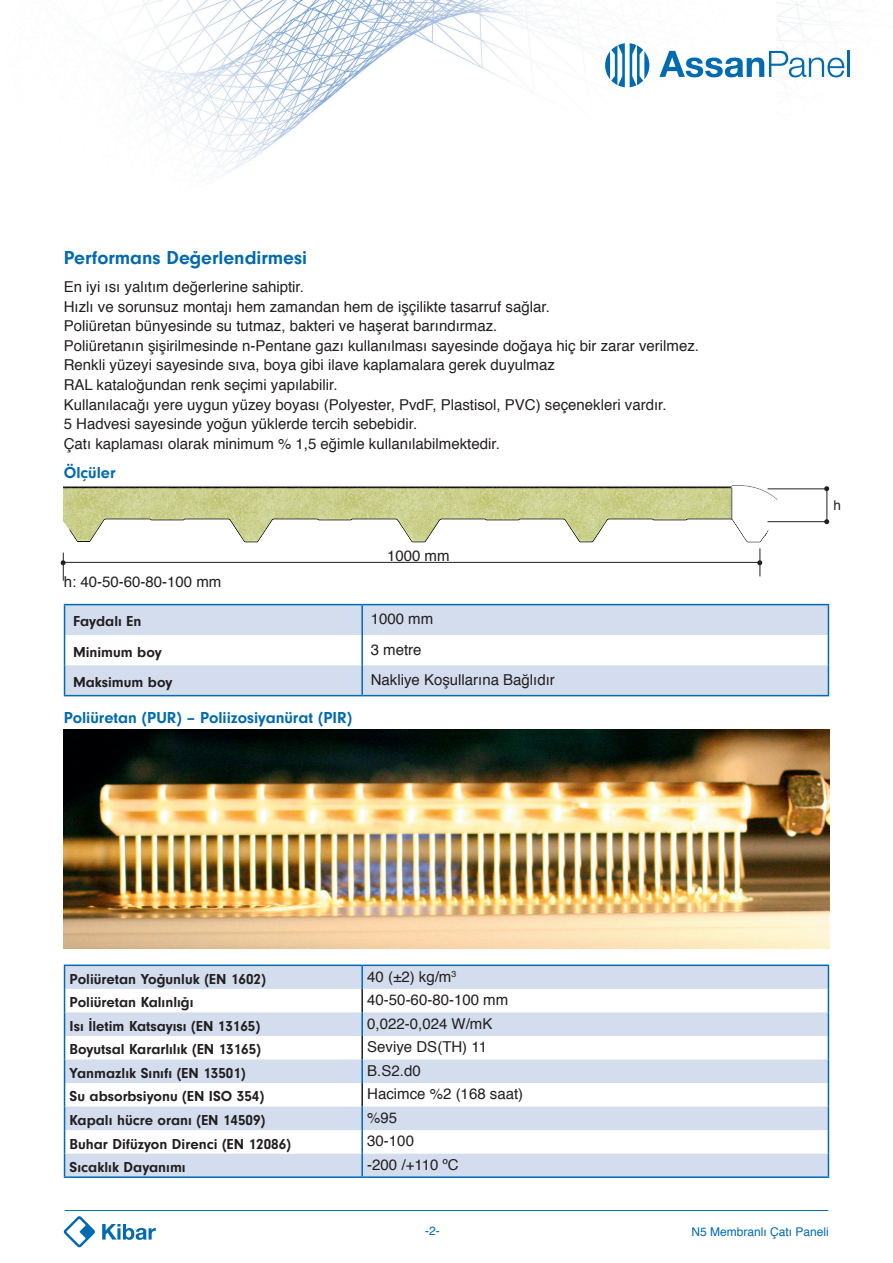
<style>
.page{position:relative;width:893px;height:1263px;background:#fff}
.page>*{position:absolute;margin:0;border:0;box-sizing:border-box;transform-origin:0 0}
.t1{font:700 19.5px "Neuzeit Gro";color:#016ab0}
.t2{font:700 16.5px "Neuzeit Gro";color:#016ab0}
.t3{font:15px/19.5px "Helvetica";color:#231f20}
.t4{font:700 15px "Neuzeit Gro";color:#231f20}
.t5{font:13.5px "Helvetica";color:#231f20}
.t6{font:12px "Helvetica";color:#016ab0}
</style>
<div class="page">
<img style="left:60px;top:0;width:790px;height:1248px">
<svg style="left:65px;top:605px;width:763px;height:90px;fill:#d4ddee"></svg>
<hr style="left:361px;top:605px;width:2px;height:30px;background:#016ab0">
<hr style="left:361px;top:635px;width:2px;height:30px;background:#016ab0">
<hr style="left:361px;top:665px;width:2px;height:30px;background:#016ab0">
<hr style="left:64px;top:604px;width:298px;height:1px;background:#016ab0">
<hr style="left:64px;top:605px;width:1px;height:30px;background:#016ab0">
<hr style="left:362px;top:604px;width:467px;height:1px;background:#016ab0">
<hr style="left:828px;top:605px;width:1px;height:30px;background:#016ab0">
<hr style="left:64px;top:635px;width:1px;height:30px;background:#016ab0">
<hr style="left:828px;top:635px;width:1px;height:30px;background:#016ab0">
<hr style="left:64px;top:665px;width:1px;height:30px;background:#016ab0">
<hr style="left:828px;top:665px;width:1px;height:30px;background:#016ab0">
<hr style="left:64px;top:695px;width:298px;height:1px;background:#016ab0">
<hr style="left:362px;top:695px;width:467px;height:1px;background:#016ab0">
<img style="left:63px;top:430px;width:724px;height:134px">
<hr style="left:827px;top:487px;width:1px;height:36px;background:#231f20">
<hr style="left:767px;top:489px;width:60px;height:1px;background:#231f20">
<hr style="left:767px;top:521px;width:60px;height:1px;background:#231f20">
<hr style="left:63px;top:562px;width:697px;height:1px;background:#231f20">
<svg style="left:61px;top:553px;width:5px;height:28px"></svg>
<svg style="left:757px;top:548px;width:5px;height:28px"></svg>
<svg style="left:824px;top:519px;width:5px;height:5px"></svg>
<svg style="left:824px;top:486px;width:5px;height:5px"></svg>
<svg style="left:65px;top:966px;width:763px;height:210px;fill:#d4ddee"></svg>
<hr style="left:361px;top:989px;width:2px;height:23px;background:#231f20">
<hr style="left:361px;top:1036px;width:2px;height:23px;background:#231f20">
<hr style="left:361px;top:1083px;width:2px;height:23px;background:#231f20">
<hr style="left:361px;top:966px;width:2px;height:23px;background:#016ab0">
<hr style="left:361px;top:1012px;width:2px;height:24px;background:#016ab0">
<hr style="left:361px;top:1059px;width:2px;height:24px;background:#016ab0">
<hr style="left:361px;top:1106px;width:2px;height:24px;background:#016ab0">
<hr style="left:361px;top:1130px;width:2px;height:24px;background:#016ab0">
<hr style="left:361px;top:1154px;width:2px;height:22px;background:#016ab0">
<hr style="left:64px;top:964px;width:298px;height:2px;background:#016ab0">
<hr style="left:362px;top:964px;width:467px;height:2px;background:#016ab0">
<svg style="left:64px;top:966px;width:1px;height:210px"></svg>
<svg style="left:828px;top:966px;width:1px;height:210px"></svg>
<hr style="left:64px;top:1176px;width:298px;height:2px;background:#016ab0">
<hr style="left:362px;top:1176px;width:467px;height:2px;background:#016ab0">
<svg style="left:605px;top:43px;width:44px;height:44px"></svg>
<svg style="left:659px;top:51px;width:185px;height:26px"></svg>
<hr style="left:847px;top:51px;width:3px;height:26px;background:#016ab0">
<img style="left:64px;top:730px;width:765px;height:218px">
<svg style="left:102px;top:1224px;width:54px;height:16px"></svg>
<svg style="left:64px;top:1216px;width:31px;height:31px"></svg>
<hr style="left:65px;top:1210px;width:763px;height:1px;background:#016ab0">
<h1 class="t1" style="left:64px;top:247px;width:245px">Performans Değerlendirmesi</h1>
<p class="t3" style="left:64px;top:278px;width:637px">En iyi ısı yalıtım değerlerine sahiptir.<br>Hızlı ve sorunsuz montajı hem zamandan hem de işçilikte tasarruf sağlar.<br>Poliüretan bünyesinde su tutmaz, bakteri ve haşerat barındırmaz.<br>Poliüretanın şişirilmesinde n-Pentane gazı kullanılması sayesinde doğaya hiç bir zarar verilmez.<br>Renkli yüzeyi sayesinde sıva, boya gibi ilave kaplamalara gerek duyulmaz<br>RAL kataloğundan renk seçimi yapılabilir.<br>Kullanılacağı yere uygun yüzey boyası (Polyester, PvdF, Plastisol, PVC) seçenekleri vardır.<br>5 Hadvesi sayesinde yoğun yüklerde tercih sebebidir.<br>Çatı kaplaması olarak minimum % 1,5 eğimle kullanılabilmektedir.</p>
<p class="t2" style="left:64px;top:463px;width:53px">Ölçüler</p>
<p class="t3" style="left:64px;top:572px;width:159px">h: 40-50-60-80-100 mm</p>
<p class="t3" style="left:387px;top:546px;width:64px">1000 mm</p>
<p class="t4" style="left:73px;top:613px;width:70px">Faydalı En</p>
<p class="t3" style="left:371px;top:610px;width:64px">1000 mm</p>
<p class="t4" style="left:73px;top:643px;width:90px">Minimum boy</p>
<p class="t3" style="left:371px;top:640px;width:52px">3 metre</p>
<p class="t4" style="left:73px;top:674px;width:101px">Maksimum boy</p>
<p class="t3" style="left:371px;top:670px;width:186px">Nakliye Koşullarına Bağlıdır</p>
<p class="t2" style="left:64px;top:708px;width:290px">Poliüretan (PUR) – Poliizosiyanürat (PIR)</p>
<p class="t4" style="left:70px;top:970px;width:198px">Poliüretan Yoğunluk (EN 1602)</p>
<p class="t3" style="left:367px;top:967px;width:90px">40 (±2) kg/m<sup>3</sup></p>
<p class="t4" style="left:70px;top:994px;width:125px">Poliüretan Kalınlığı</p>
<p class="t3" style="left:367px;top:991px;width:142px">40-50-60-80-100 mm</p>
<p class="t4" style="left:70px;top:1017px;width:192px">Isı İletim Katsayısı (EN 13165)</p>
<p class="t3" style="left:367px;top:1014px;width:127px">0,022-0,024 W/mK</p>
<p class="t4" style="left:70px;top:1041px;width:193px">Boyutsal Kararlılık (EN 13165)</p>
<p class="t3" style="left:367px;top:1038px;width:121px">Seviye DS(TH) 11</p>
<p class="t4" style="left:70px;top:1064px;width:178px">Yanmazlık Sınıfı (EN 13501)</p>
<p class="t3" style="left:367px;top:1061px;width:55px">B.S2.d0</p>
<p class="t4" style="left:70px;top:1088px;width:196px">Su absorbsiyonu (EN ISO 354)</p>
<p class="t3" style="left:367px;top:1085px;width:157px">Hacimce %2 (168 saat)</p>
<p class="t4" style="left:70px;top:1112px;width:197px">Kapalı hücre oranı (EN 14509)</p>
<p class="t3" style="left:367px;top:1108px;width:32px">%95</p>
<p class="t4" style="left:70px;top:1135px;width:223px">Buhar Difüzyon Direnci (EN 12086)</p>
<p class="t3" style="left:367px;top:1132px;width:48px">30-100</p>
<p class="t4" style="left:70px;top:1159px;width:118px">Sıcaklık Dayanımı</p>
<p class="t3" style="left:367px;top:1155px;width:93px">-200 /+110 ºC</p>
<p class="t5" style="left:833px;top:495px;width:9px">h</p>
<p class="t6" style="left:425px;top:1221px;width:16px">-2-</p>
<p class="t6" style="left:691px;top:1222px;width:139px">N5 Membranlı Çatı Paneli</p>
</div>
